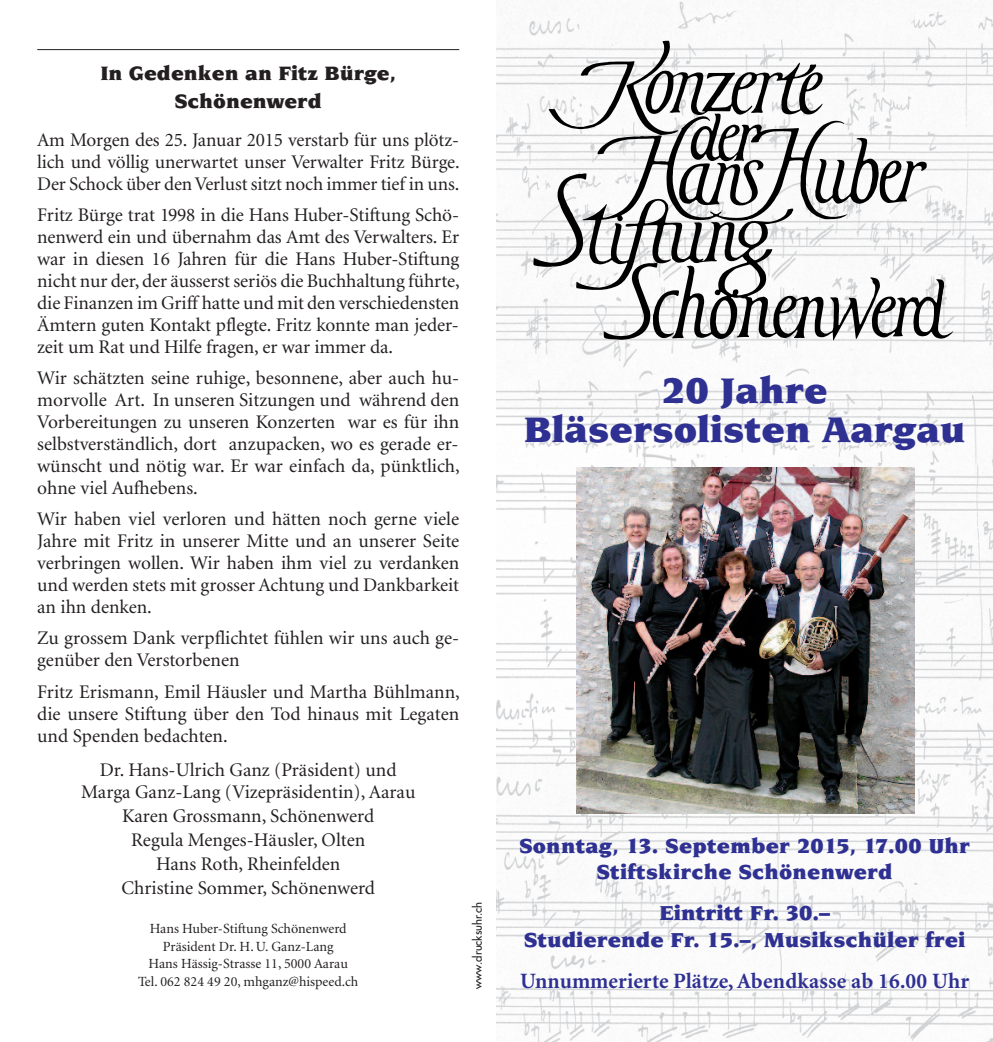
<style>
.page{position:relative;width:993px;height:1042px;background:#fff}
.page>*{position:absolute;margin:0;border:0;box-sizing:border-box;transform-origin:0 0}
.t1{font:900 38.5px/38.5px "Novarese";color:#2e3092;text-align:center}
.t2{font:900 21.88px/26.2px "Novarese";letter-spacing:.01em;color:#2e3092;text-align:center}
.t3{font:700 21.88px "Minion";color:#2e3092}
.t4{font:900 21px/28px "Novarese";color:#231f20;text-align:center}
.t5{font:19.25px/21.9px "Minion";color:#231f20;text-align:justify}
.t6{font:14px/17.5px "Minion";color:#231f20;text-align:center}
.t7{font:11.38px "Futura";color:#231f20}
</style>
<div class="page">
<img style="left:496px;top:0;width:496px;height:1042px">
<svg style="left:533px;top:41px;width:420px;height:299px"></svg>
<hr style="left:37px;top:49px;width:422px;height:1px;background:#231f20">
<img style="left:576px;top:467px;width:338px;height:347px">
<p class="t4" style="left:100px;top:60px;width:297px">In Gedenken an Fitz Bürge,<br>Schönenwerd</p>
<p class="t5" style="left:37px;top:130px;width:424px">Am Morgen des 25. Januar 2015 verstarb für uns plötz&shy;lich und völlig unerwartet unser Verwalter Fritz Bürge.<br>Der Schock über denVerlust sitzt noch immer tief in uns.</p>
<p class="t5" style="left:37px;top:206px;width:424px">Fritz Bürge trat 1998 in die Hans Huber-Stiftung Schö&shy;nenwerd ein und übernahm das Amt des Verwalters. Er war in diesen 16 Jahren für die Hans Huber-Stiftung nicht nur der, der äusserst seriös die Buchhaltung führte, die Finanzen im Griff hatte und mit den verschiedensten Ämtern guten Kontakt pflegte. Fritz konnte man jeder&shy;zeit um Rat und Hilfe fragen, er war immer da.</p>
<p class="t5" style="left:37px;top:369px;width:424px">Wir schätzten seine ruhige, besonnene, aber auch hu&shy;morvolle Art. In unseren Sitzungen und während den Vorbereitungen zu unseren Konzerten war es für ihn selbstverständlich, dort anzupacken, wo es gerade er&shy;wünscht und nötig war. Er war einfach da, pünktlich, ohne viel Aufhebens.</p>
<p class="t5" style="left:37px;top:510px;width:423px">Wir haben viel verloren und hätten noch gerne viele Jahre mit Fritz in unserer Mitte und an unserer Seite verbringen wollen. Wir haben ihm viel zu verdanken und werden stets mit grosser Achtung und Dankbarkeit an ihn denken.</p>
<p class="t5" style="left:37px;top:629px;width:423px">Zu grossem Dank verpflichtet fühlen wir uns auch ge&shy;genüber den Verstorbenen</p>
<p class="t5" style="left:37px;top:682px;width:424px">Fritz Erismann, Emil Häusler und Martha Bühlmann, die unsere Stiftung über den Tod hinaus mit Legaten und Spenden bedachten.</p>
<p class="t5" style="left:81px;top:760px;width:336px;text-align:center">Dr. Hans-Ulrich Ganz (Präsident) und<br>Marga Ganz-Lang (Vizepräsidentin), Aarau</p>
<p class="t5" style="left:121px;top:805px;width:255px;line-height:24.2px;text-align:center">Karen Grossmann, Schönenwerd<br>Regula Menges-Häusler, Olten<br>Hans Roth, Rheinfelden<br>Christine Sommer, Schönenwerd</p>
<p class="t6" style="left:138px;top:921px;width:222px">Hans Huber-Stiftung Schönenwerd Präsident Dr. H.U. Ganz-Lang<br>Hans Hässig-Strasse 11, 5000 Aarau Tel. 062 824 49 20, mhganz@hispeed.ch</p>
<p class="t7" style="left:472px;top:989px;width:88px;rotate:-90deg">www.drucksuhr.ch</p>
<h1 class="t1" style="left:523px;top:373px;width:443px">20 Jahre<br>Bläsersolisten Aargau</h1>
<p class="t2" style="left:519px;top:834px;width:452px">Sonntag, 13. September 2015, 17.00 Uhr<br>Stiftskirche Schönenwerd</p>
<p class="t2" style="left:524px;top:901px;width:443px">Eintritt Fr. 30.–<br>Studierende Fr. 15.–, Musikschüler frei</p>
<p class="t3" style="left:520px;top:972px;width:450px">Unnummerierte Plätze,Abendkasse ab 16.00 Uhr</p>
</div>
